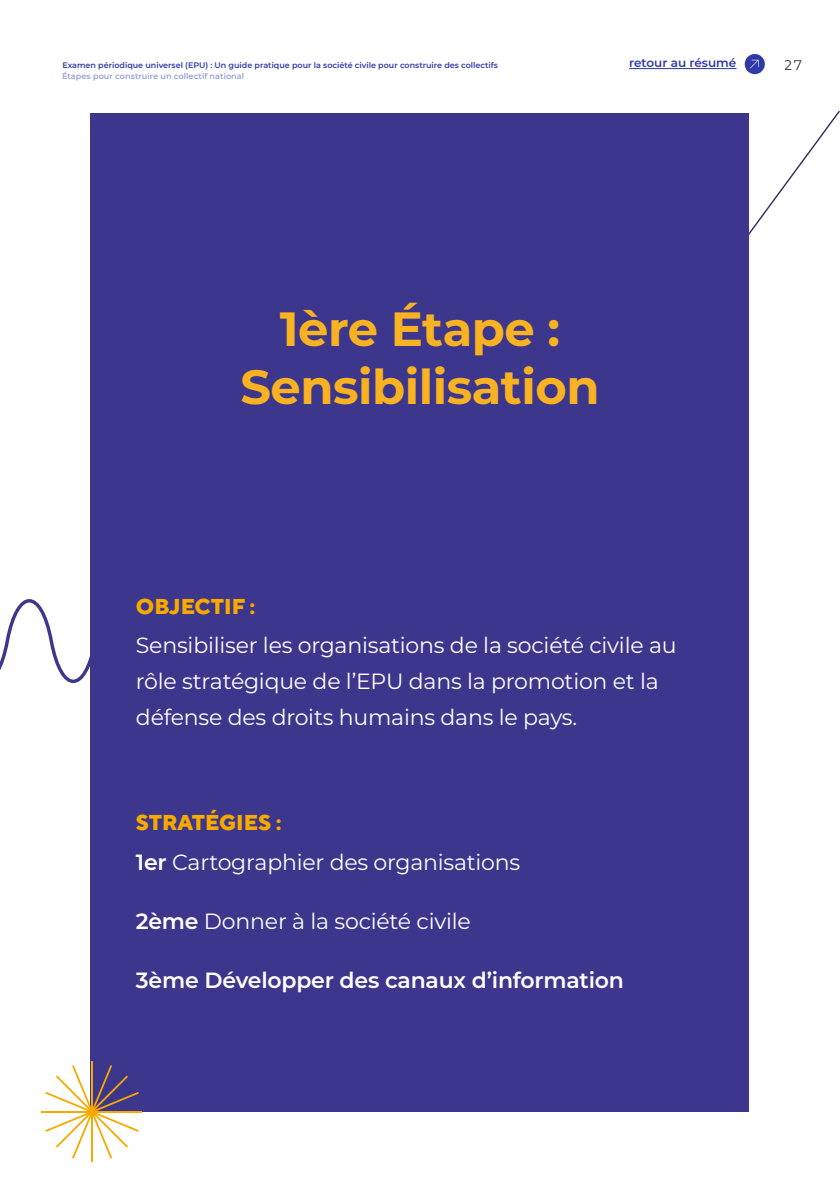
<style>
.page{position:relative;width:840px;height:1191px;background:#fff}
.page>*{position:absolute;margin:0;border:0;box-sizing:border-box;transform-origin:0 0}
.t1{font:700 48px/58.6px "Montserrat";letter-spacing:-.01em;color:#f9b222;text-align:center}
.t2{font:22px/36px "Montserrat";letter-spacing:-.01em;color:#fff}
.t3{font:600 22px "Montserrat";letter-spacing:-.01em;color:#fff}
.t4{font:800 21.6px "TT Norms Pro";color:#f7a900}
.t5{font:14px "Montserrat";color:#000}
.t6{font:600 12px "Montserrat";color:#2f3aa8}
.t7{font:600 8.2px "Montserrat";color:#9b9fd4}
.t8{font:600 8px "Montserrat";color:#2f3aa8}
.s1{font-weight:600}
</style>
<div class="page">
<hr style="left:628px;top:68px;width:108px;height:1px;background:#2f3aa8">
<svg style="left:744px;top:54px;width:20px;height:20px"></svg>
<svg style="left:749px;top:60px;width:9px;height:8px"></svg>
<svg style="left:0;top:599px;width:91px;height:84px"></svg>
<div style="left:91px;top:113px;width:657px;height:998px;background:#3c378d"></div>
<hr style="left:91px;top:1061px;width:2px;height:100px;background:#f7a900">
<hr style="left:42px;top:1110px;width:100px;height:2px;background:#f7a900">
<svg style="left:45px;top:1065px;width:94px;height:93px"></svg>
<p class="t6" style="left:628px;top:55px;width:109px">retour au résumé</p>
<p class="t8" style="left:62px;top:59px;width:437px">Examen périodique universel (EPU) : Un guide pratique pour la société civile pour construire des collectifs</p>
<p class="t5" style="left:784px;top:55px;width:19px">27</p>
<p class="t7" style="left:62px;top:70px;width:183px">Étapes pour construire un collectif national</p>
<h1 class="t1" style="left:240px;top:297px;width:360px">1ère Étape :<br>Sensibilisation</h1>
<p class="t4" style="left:136px;top:592px;width:121px">OBJECTIF :</p>
<p class="t2" style="left:136px;top:626px;width:542px">Sensibiliser les organisations de la société civile au rôle stratégique de l’EPU dans la promotion et la défense des droits humains dans le pays.</p>
<p class="t4" style="left:136px;top:808px;width:147px">STRATÉGIES :</p>
<p class="t2" style="left:136px;top:843px;width:385px"><span class="s1">1er</span> Cartographier des organisations</p>
<p class="t2" style="left:136px;top:902px;width:336px"><span class="s1">2ème</span> Donner à la société civile</p>
<p class="t3" style="left:136px;top:964px;width:489px">3ème Développer des canaux d’information</p>
</div>
